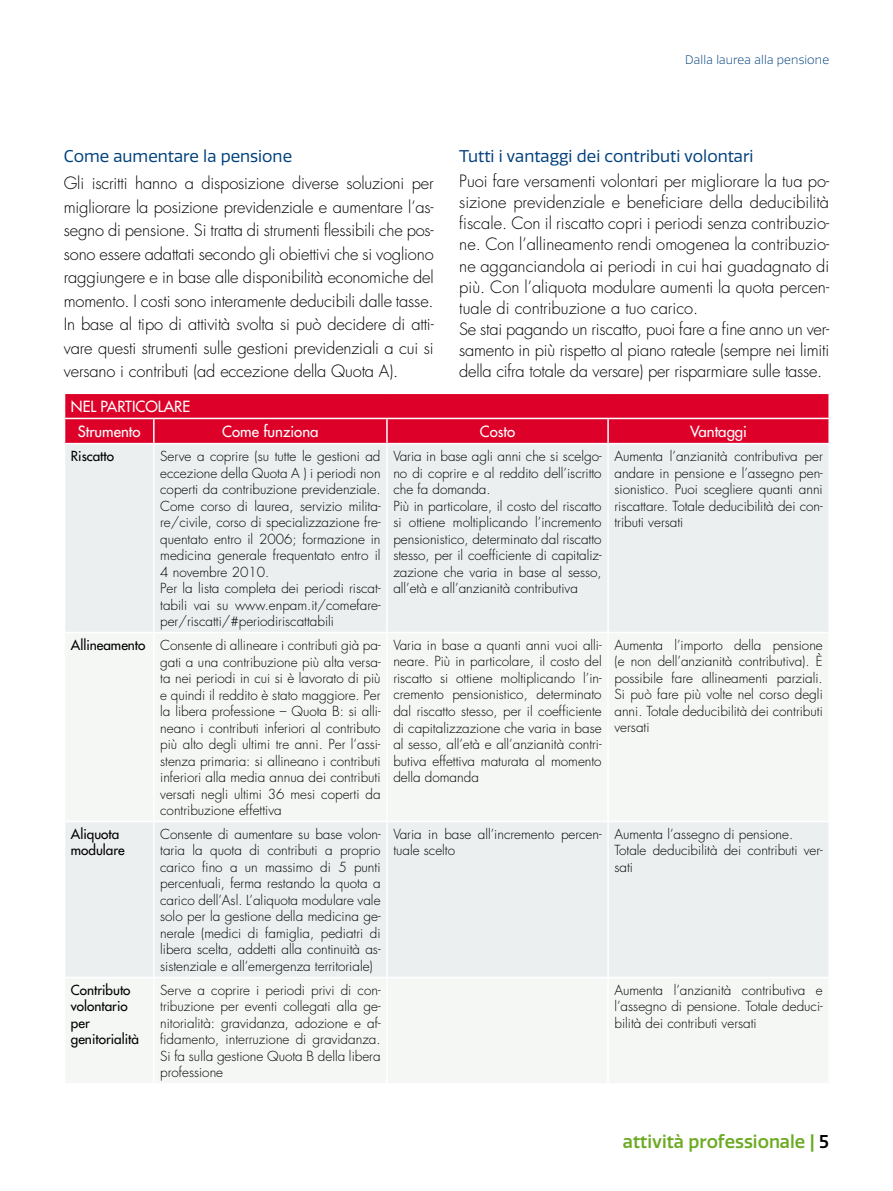
<style>
.page{position:relative;width:893px;height:1191px;background:#fff}
.page>*{position:absolute;margin:0;border:0;box-sizing:border-box;transform-origin:0 0}
.t1{font:500 18px "Quatro";color:#6caa24}
.t2{font:300 16.5px/21.1px "Futura Std";color:#000;text-align:justify}
.t3{font:16.5px "Quatro";color:#00407d}
.t4{font:500 15px/25.2px "Futura Std";color:#fff}
.t5{font:300 13.5px/16.5px "Futura Std";color:#000;text-align:justify}
.t6{font:500 13.5px/16.5px "Futura Std";color:#000}
.t7{font:300 12px "Quatro";letter-spacing:.01em;color:#00407d}
.s1{font-weight:500}
.s2{color:#000}
</style>
<div class="page">
<div style="left:65px;top:444px;width:763px;height:188px;background:#ebeff0"></div>
<div style="left:65px;top:822px;width:763px;height:154px;background:#ebeff0"></div>
<svg style="left:64px;top:393px;width:765px;height:50px;background:#df1035"></svg>
<hr style="left:828px;top:419px;width:2px;height:24px;background:#fff">
<hr style="left:153px;top:444px;width:2px;height:188px;background:#fff">
<hr style="left:386px;top:444px;width:2px;height:188px;background:#fff">
<hr style="left:607px;top:444px;width:2px;height:188px;background:#fff">
<hr style="left:153px;top:822px;width:2px;height:154px;background:#fff">
<hr style="left:386px;top:822px;width:2px;height:154px;background:#fff">
<hr style="left:607px;top:822px;width:2px;height:154px;background:#fff">
<p class="t7" style="left:685px;top:53px;width:145px">Dalla laurea alla pensione</p>
<p class="t3" style="left:64px;top:146px;width:230px">Come aumentare la pensione</p>
<p class="t2" style="left:64px;top:172px;width:371px;line-height:23.5px">Gli iscritti hanno a disposizione diverse soluzioni per migliorare la posizione previdenziale e aumentare l’as‑ segno di pensione. Si tratta di strumenti flessibili che pos‑ sono essere adattati secondo gli obiettivi che si vogliono raggiungere e in base alle disponibilità economiche del momento. I costi sono interamente deducibili dalle tasse.<br>In base al tipo di attività svolta si può decidere di atti‑ vare questi strumenti sulle gestioni previdenziali a cui si versano i contributi (ad eccezione della Quota A).</p>
<p class="t3" style="left:459px;top:146px;width:296px">Tutti i vantaggi dei contributi volontari</p>
<p class="t2" style="left:459px;top:171px;width:371px;text-align:left">Puoi fare versamenti volontari per migliorare la tua po‑ sizione previdenziale e beneficiare della deducibilità fiscale. Con il riscatto copri i periodi senza contribuzio‑ ne. Con l’allineamento rendi omogenea la contribuzio‑ ne agganciandola ai periodi in cui hai guadagnato di più. Con l’aliquota modulare aumenti la quota percen‑ tuale di contribuzione a tuo carico.<br>Se stai pagando un riscatto, puoi fare a fine anno un ver‑ samento in più rispetto al piano rateale (sempre nei limiti della cifra totale da versare) per risparmiare sulle tasse.</p>
<p class="t4" style="left:78px;top:394px;width:114px;text-indent:-7px">NEL PARTICOLARE<br>Strumento</p>
<p class="t4" style="left:222px;top:419px;width:98px">Come funziona</p>
<p class="t4" style="left:480px;top:419px;width:37px">Costo</p>
<p class="t4" style="left:690px;top:419px;width:58px">Vantaggi</p>
<p class="t6" style="left:71px;top:448px;width:45px">Riscatto</p>
<p class="t5" style="left:160px;top:448px;width:222px;text-align:left">Serve a coprire (su tutte le gestioni ad eccezione della Quota A ) i periodi non coperti da contribuzione previdenziale.<br>Come corso di laurea, servizio milita‑ re/civile, corso di specializzazione fre‑ quentato entro il 2006; formazione in medicina generale frequentato entro il 4 novembre 2010.<br>Per la lista completa dei periodi riscat‑ tabili vai su www.enpam.it/comefare‑ per/riscatti/#periodiriscattabili</p>
<p class="t5" style="left:393px;top:448px;width:210px;text-align:left">Varia in base agli anni che si scelgo‑ no di coprire e al reddito dell’iscritto che fa domanda.<br>Più in particolare, il costo del riscatto si ottiene moltiplicando l’incremento pensionistico, determinato dal riscatto stesso, per il coefficiente di capitaliz‑ zazione che varia in base al sesso, all’età e all’anzianità contributiva</p>
<p class="t5" style="left:614px;top:448px;width:210px">Aumenta l’anzianità contributiva per andare in pensione e l’assegno pen‑ sionistico. Puoi scegliere quanti anni riscattare. Totale deducibilità dei con‑ tributi versati</p>
<p class="t5" style="left:160px;top:637px;width:222px;text-indent:-89px"><span class="s1">Allineamento</span> Consente di allineare i contributi già pa‑ gati a una contribuzione più alta versa‑ ta nei periodi in cui si è lavorato di più e quindi il reddito è stato maggiore. Per la libera professione – Quota B: si alli‑ neano i contributi inferiori al contributo più alto degli ultimi tre anni. Per l’assi‑ stenza primaria: si allineano i contributi inferiori alla media annua dei contributi versati negli ultimi 36 mesi coperti da contribuzione effettiva</p>
<p class="t5" style="left:393px;top:637px;width:210px">Varia in base a quanti anni vuoi alli‑ neare. Più in particolare, il costo del riscatto si ottiene moltiplicando l’in‑ cremento pensionistico, determinato dal riscatto stesso, per il coefficiente di capitalizzazione che varia in base al sesso, all’età e all’anzianità contri‑ butiva effettiva maturata al momento della domanda</p>
<p class="t5" style="left:614px;top:637px;width:210px">Aumenta l’importo della pensione (e non dell’anzianità contributiva). È possibile fare allineamenti parziali.<br>Si può fare più volte nel corso degli anni. Totale deducibilità dei contributi versati</p>
<p class="t6" style="left:71px;top:825px;width:55px">Aliquota modulare</p>
<p class="t5" style="left:160px;top:826px;width:222px">Consente di aumentare su base volon‑ taria la quota di contributi a proprio carico fino a un massimo di 5 punti percentuali, ferma restando la quota a carico dell’Asl. L’aliquota modulare vale solo per la gestione della medicina ge‑ nerale (medici di famiglia, pediatri di libera scelta, addetti alla continuità as‑ sistenziale e all’emergenza territoriale)</p>
<p class="t5" style="left:393px;top:826px;width:210px">Varia in base all’incremento percen‑ tuale scelto</p>
<p class="t5" style="left:614px;top:826px;width:210px;text-align:left">Aumenta l’assegno di pensione.<br>Totale deducibilità dei contributi ver‑ sati</p>
<p class="t6" style="left:71px;top:981px;width:69px">Contributo volontario per genitorialità</p>
<p class="t5" style="left:160px;top:982px;width:222px">Serve a coprire i periodi privi di con‑ tribuzione per eventi collegati alla ge‑ nitorialità: gravidanza, adozione e af‑ fidamento, interruzione di gravidanza.<br>Si fa sulla gestione Quota B della libera professione</p>
<p class="t5" style="left:614px;top:982px;width:210px">Aumenta l’anzianità contributiva e l’assegno di pensione. Totale deduci‑ bilità dei contributi versati</p>
<h1 class="t1" style="left:623px;top:1131px;width:208px">attività professionale | <span class="s2">5</span></h1>
</div>
